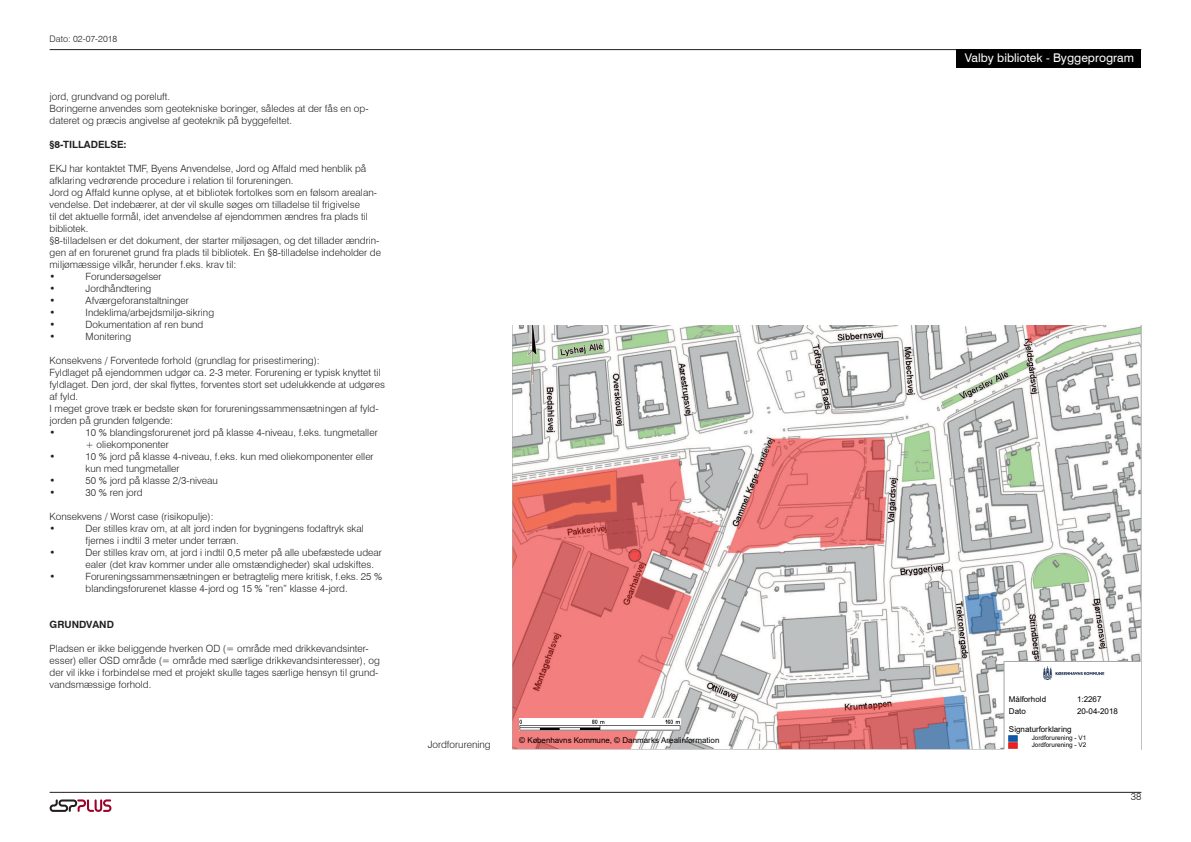
<style>
.page{position:relative;width:1191px;height:842px;background:#fff}
.page>*{position:absolute;margin:0;border:0;box-sizing:border-box;transform-origin:0 0}
.t1{font:12px "Swiss 721 BT";color:#fff}
.t2{font:300 10px/12px "Swiss 721 BT";color:#231f20}
.t3{font:700 10px "Swiss 721 BT";color:#231f20}
.t4{font:300 9px "Swiss 721 BT";color:#231f20}
.t5{font:8px "Arial";color:#000001}
.t6{font:6.4px/7.1px "Arial";color:#000001}
</style>
<div class="page">
<hr style="left:50px;top:49px;width:1091px;height:1px;background:#231f20">
<div style="left:956px;top:50px;width:185px;height:18px;background:#000001"></div>
<hr style="left:50px;top:792px;width:1091px;height:1px;background:#231f20">
<svg style="left:50px;top:799px;width:61px;height:13px"></svg>
<img style="left:513px;top:325px;width:627px;height:423px">
<hr style="left:1140px;top:325px;width:1px;height:424px;background:#a3a6a7">
<hr style="left:513px;top:749px;width:628px;height:1px;background:#a3a6a7">
<img style="left:519px;top:718px;width:161px;height:13px">
<div style="left:1004px;top:662px;width:136px;height:87px;background:#fff"></div>
<img style="left:1043px;top:666px;width:62px;height:13px">
<svg style="left:1009px;top:736px;width:9px;height:13px"></svg>
<hr style="left:1003px;top:661px;width:1px;height:88px;background:#a3a6a7">
<hr style="left:1003px;top:661px;width:137px;height:1px;background:#a3a6a7">
<p class="t4" style="left:50px;top:34px;width:69px">Dato: 02-07-2018</p>
<p class="t2" style="left:50px;top:91px;width:320px">jord, grundvand og poreluft.<br>Boringerne anvendes som geotekniske boringer, således at der fås en op&shy;dateret og præcis angivelse af geoteknik på byggefeltet.</p>
<p class="t3" style="left:50px;top:139px;width:78px">§8-TILLADELSE:</p>
<p class="t2" style="left:50px;top:163px;width:333px">EKJ har kontaktet TMF, Byens Anvendelse, Jord og Affald med henblik på afklaring vedrørende procedure i relation til forureningen.<br>Jord og Affald kunne oplyse, at et bibliotek fortolkes som en følsom arealan&shy;vendelse. Det indebærer, at der vil skulle søges om tilladelse til frigivelse<br>til det aktuelle formål, idet anvendelse af ejendommen ændres fra plads til bibliotek.<br>§8-tilladelsen er det dokument, der starter miljøsagen, og det tillader ændrin&shy;gen af en forurenet grund fra plads til bibliotek. En §8-tilladelse indeholder de miljømæssige vilkår, herunder f.eks. krav til:<br>•</p>
<p class="t2" style="left:86px;top:271px;width:78px">Forundersøgelser</p>
<p class="t2" style="left:50px;top:283px;width:7px">•</p>
<p class="t2" style="left:86px;top:283px;width:67px">Jordhåndtering</p>
<p class="t2" style="left:50px;top:295px;width:7px">•</p>
<p class="t2" style="left:86px;top:295px;width:105px">Afværgeforanstaltninger</p>
<p class="t2" style="left:50px;top:307px;width:7px">•</p>
<p class="t2" style="left:86px;top:307px;width:130px">Indeklima/arbejdsmiljø-sikring</p>
<p class="t2" style="left:50px;top:319px;width:7px">•</p>
<p class="t2" style="left:86px;top:319px;width:119px">Dokumentation af ren bund</p>
<p class="t2" style="left:50px;top:331px;width:7px">•</p>
<p class="t2" style="left:86px;top:331px;width:47px">Monitering</p>
<p class="t2" style="left:50px;top:355px;width:337px">Konsekvens / Forventede forhold (grundlag for prisestimering):<br>Fyldlaget på ejendommen udgør ca. 2-3 meter. Forurening er typisk knyttet til fyldlaget. Den jord, der skal flyttes, forventes stort set udelukkende at udgøres af fyld.<br>I meget grove træk er bedste skøn for forureningssammensætningen af fyld&shy;jorden på grunden følgende:<br>•</p>
<p class="t2" style="left:86px;top:427px;width:294px">10 % blandingsforurenet jord på klasse 4-niveau, f.eks. tungmetaller + oliekomponenter</p>
<p class="t2" style="left:50px;top:451px;width:7px">•</p>
<p class="t2" style="left:86px;top:451px;width:289px">10 % jord på klasse 4-niveau, f.eks. kun med oliekomponenter eller kun med tungmetaller</p>
<p class="t2" style="left:50px;top:475px;width:7px">•</p>
<p class="t2" style="left:86px;top:475px;width:134px">50 % jord på klasse 2/3-niveau</p>
<p class="t2" style="left:50px;top:487px;width:7px">•</p>
<p class="t2" style="left:86px;top:487px;width:59px">30 % ren jord</p>
<p class="t2" style="left:50px;top:511px;width:165px">Konsekvens / Worst case (risikopulje): •</p>
<p class="t2" style="left:86px;top:523px;width:280px">Der stilles krav om, at alt jord inden for bygningens fodaftryk skal fjernes i indtil 3 meter under terræn.</p>
<p class="t2" style="left:50px;top:547px;width:7px">•</p>
<p class="t2" style="left:86px;top:547px;width:298px">Der stilles krav om, at jord i indtil 0,5 meter på alle ubefæstede udear ealer (det krav kommer under alle omstændigheder) skal udskiftes.</p>
<p class="t2" style="left:50px;top:571px;width:7px">•</p>
<p class="t2" style="left:86px;top:571px;width:298px">Forureningssammensætningen er betragtelig mere kritisk, f.eks. 25 % blandingsforurenet klasse 4-jord og 15 % ”ren” klasse 4-jord.</p>
<p class="t3" style="left:50px;top:619px;width:66px">GRUNDVAND</p>
<p class="t2" style="left:50px;top:643px;width:332px">Pladsen er ikke beliggende hverken OD (= område med drikkevandsinter&shy;esser) eller OSD område (= område med særlige drikkevandsinteresser), og der vil ikke i forbindelse med et projekt skulle tages særlige hensyn til grund&shy;vandsmæssige forhold.</p>
<p class="t2" style="left:428px;top:739px;width:64px">Jordforurening</p>
<p class="t5" style="left:519px;top:737px;width:202px">© Københavns Kommune, © Danmarks Arealinformation</p>
<p class="t1" style="left:964px;top:53px;width:171px">Valby bibliotek - Byggeprogram</p>
<p class="t5" style="left:1009px;top:696px;width:39px">Målforhold</p>
<p class="t5" style="left:1077px;top:696px;width:26px">1:2267</p>
<p class="t5" style="left:1009px;top:708px;width:18px">Dato</p>
<p class="t5" style="left:1077px;top:708px;width:42px">20-04-2018</p>
<p class="t5" style="left:1009px;top:726px;width:64px">Signaturforklaring</p>
<p class="t6" style="left:1031px;top:735px;width:56px">Jordforurening - V1<br>Jordforurening - V2</p>
<p class="t2" style="left:1130px;top:790px;width:12px">38</p>
</div>
